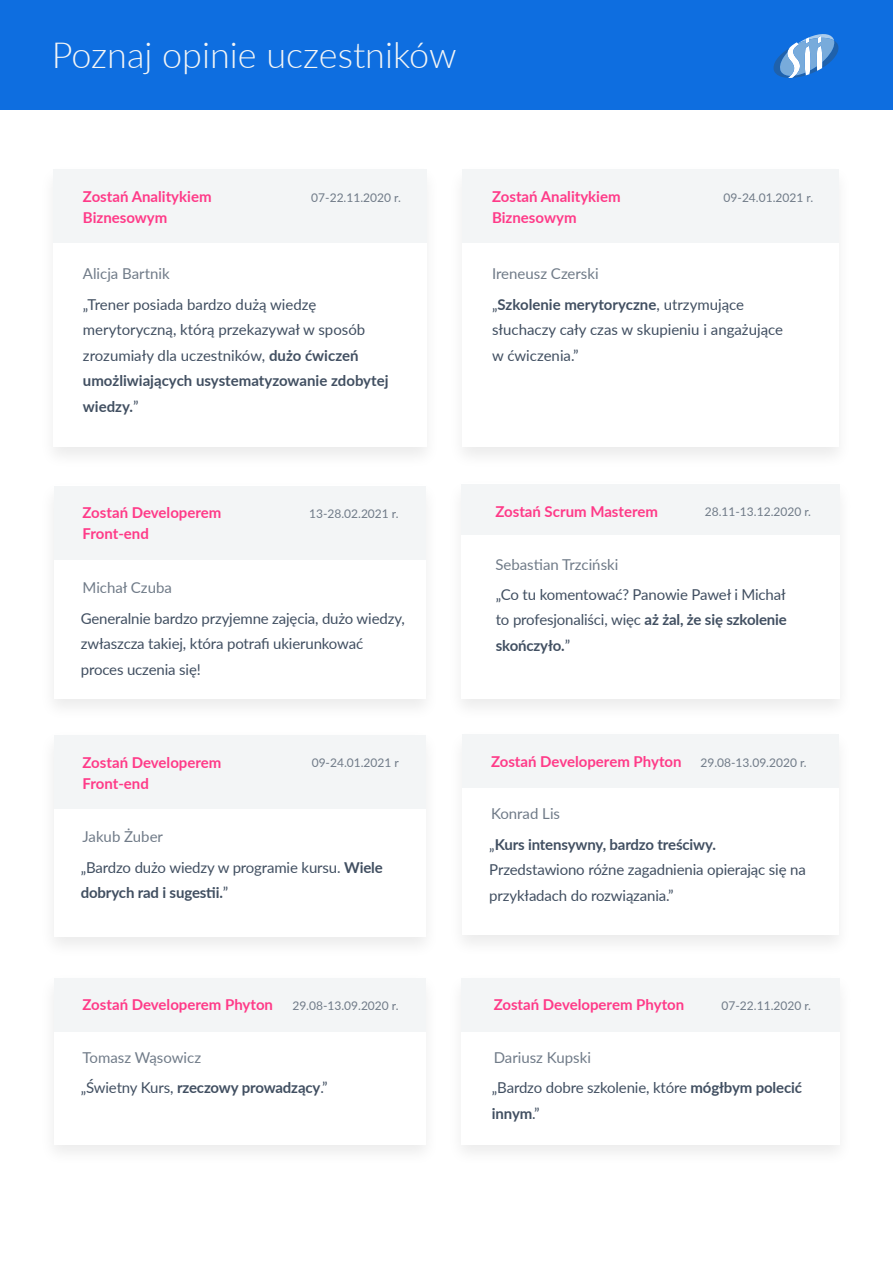
<style>
.page{position:relative;width:893px;height:1263px;background:#fff}
.page>*{position:absolute;margin:0;border:0;box-sizing:border-box;transform-origin:0 0}
.t1{font:300 36px "Lato";color:#f3f5f6}
.t2{font:15px/25.5px "Lato";letter-spacing:-.01em;color:#414f61}
.t3{font:700 15px/21px "Lato";color:#ff3a88}
.t4{font:15px "Lato";color:#707b88}
.t5{font:700 15px "Lato";letter-spacing:-.01em;color:#414f61}
.t6{font:12px "Lato";color:#707b88}
.s1{font-weight:700}
.s2{font-weight:400}
</style>
<div class="page">
<div style="left:0;top:0;width:893px;height:110px;background:#0e6ee0"></div>
<svg style="left:773px;top:34px;width:66px;height:44px"></svg>
<div style="left:447px;top:478px;width:406px;height:244px;background:#fbfbfb"></div>
<div style="left:461px;top:484px;width:379px;height:215px;background:#fff"></div>
<div style="left:39px;top:729px;width:400px;height:230px;background:#000;opacity:.08"></div>
<div style="left:54px;top:735px;width:371px;height:202px;background:#fff"></div>
<div style="left:39px;top:480px;width:400px;height:242px;background:#000;opacity:.08"></div>
<div style="left:54px;top:486px;width:371px;height:213px;background:#fff"></div>
<div style="left:447px;top:728px;width:406px;height:230px;background:#000;opacity:.08"></div>
<div style="left:462px;top:734px;width:377px;height:201px;background:#fff"></div>
<div style="left:461px;top:484px;width:379px;height:51px;background:#f3f5f6"></div>
<div style="left:54px;top:735px;width:371px;height:74px;background:#f3f5f6"></div>
<div style="left:54px;top:486px;width:371px;height:73px;background:#f3f5f6"></div>
<div style="left:54px;top:978px;width:371px;height:53px;background:#f3f5f6"></div>
<div style="left:462px;top:734px;width:377px;height:54px;background:#f3f5f6"></div>
<div style="left:461px;top:978px;width:379px;height:53px;background:#f3f5f6"></div>
<div style="left:39px;top:164px;width:402px;height:306px;background:#fbfbfb"></div>
<div style="left:53px;top:170px;width:374px;height:277px;background:#fff"></div>
<div style="left:448px;top:164px;width:404px;height:306px;background:#fbfbfb"></div>
<div style="left:462px;top:170px;width:376px;height:277px;background:#fff"></div>
<div style="left:53px;top:170px;width:374px;height:73px;background:#f3f5f6"></div>
<div style="left:462px;top:170px;width:376px;height:73px;background:#f3f5f6"></div>
<p class="t1" style="left:52px;top:31px;width:406px">Poznaj opinie uczestników</p>
<p class="t3" style="left:83px;top:185px;width:130px">Zostań Analitykiem</p>
<p class="t6" style="left:311px;top:189px;width:91px">07-22.11.2020 r.</p>
<p class="t6" style="left:724px;top:189px;width:91px">09-24.01.2021 r.</p>
<p class="t3" style="left:83px;top:206px;width:86px">Biznesowym</p>
<p class="t3" style="left:492px;top:185px;width:130px">Zostań Analitykiem<br>Biznesowym</p>
<p class="t4" style="left:83px;top:263px;width:88px">Alicja Bartnik</p>
<p class="t4" style="left:492px;top:263px;width:108px">Ireneusz Czerski</p>
<p class="t2" style="left:83px;top:291px;width:307px">„Trener posiada bardzo dużą wiedzę merytoryczną, którą przekazywał w sposób zrozumiały dla uczestników, <span class="s1">dużo ćwiczeń umożliwiających usystematyzowanie zdobytej wiedzy.</span>”</p>
<p class="t2" style="left:492px;top:291px;width:293px">„<span class="s1">Szkolenie merytoryczne</span>, utrzymujące słuchaczy cały czas w skupieniu i angażujące w ćwiczenia.”</p>
<p class="t3" style="left:83px;top:502px;width:140px">Zostań Developerem<br>Front-end</p>
<p class="t4" style="left:83px;top:577px;width:91px">Michał Czuba</p>
<p class="t6" style="left:309px;top:505px;width:91px">13-28.02.2021 r.</p>
<p class="t2" style="left:81px;top:605px;width:325px">Generalnie bardzo przyjemne zajęcia, dużo wiedzy, zwłaszcza takiej, która potrafi ukierunkować proces uczenia się!</p>
<p class="t3" style="left:83px;top:751px;width:140px">Zostań Developerem<br>Front-end</p>
<p class="t4" style="left:83px;top:826px;width:82px">Jakub Żuber</p>
<p class="t6" style="left:312px;top:754px;width:89px">09-24.01.2021 r</p>
<p class="t2" style="left:81px;top:854px;width:303px">„Bardzo dużo wiedzy w programie kursu. <span class="s1">Wiele dobrych rad i sugestii.</span>”</p>
<p class="t3" style="left:83px;top:994px;width:192px">Zostań Developerem Phyton</p>
<p class="t4" style="left:83px;top:1047px;width:120px">Tomasz Wąsowicz</p>
<p class="t6" style="left:292px;top:997px;width:108px">29.08-13.09.2020 r.</p>
<p class="t5" style="left:81px;top:1077px;width:248px"><span class="s2">„Świetny Kurs,</span> rzeczowy prowadzący<span class="s2">.”</span></p>
<p class="t3" style="left:495px;top:500px;width:164px">Zostań Scrum Masterem</p>
<p class="t4" style="left:495px;top:553px;width:124px">Sebastian Trzciński</p>
<p class="t6" style="left:705px;top:503px;width:108px">28.11-13.12.2020 r.</p>
<p class="t2" style="left:496px;top:581px;width:293px;text-align:justify">„Co tu komentować? Panowie Paweł i Michał to profesjonaliści, więc <span class="s1">aż żal, że się szkolenie skończyło.</span>”</p>
<p class="t3" style="left:491px;top:750px;width:192px">Zostań Developerem Phyton</p>
<p class="t4" style="left:491px;top:803px;width:71px">Konrad Lis</p>
<p class="t6" style="left:700px;top:753px;width:108px">29.08-13.09.2020 r.</p>
<p class="t2" style="left:489px;top:831px;width:318px">„<span class="s1">Kurs intensywny, bardzo treściwy.<br></span>Przedstawiono różne zagadnienia opierając się na przykładach do rozwiązania.”</p>
<p class="t3" style="left:494px;top:994px;width:192px">Zostań Developerem Phyton</p>
<p class="t4" style="left:494px;top:1047px;width:99px">Dariusz Kupski</p>
<p class="t6" style="left:722px;top:997px;width:91px">07-22.11.2020 r.</p>
<p class="t2" style="left:492px;top:1074px;width:312px">„Bardzo dobre szkolenie, które <span class="s1">mógłbym polecić innym</span>.”</p>
</div>
